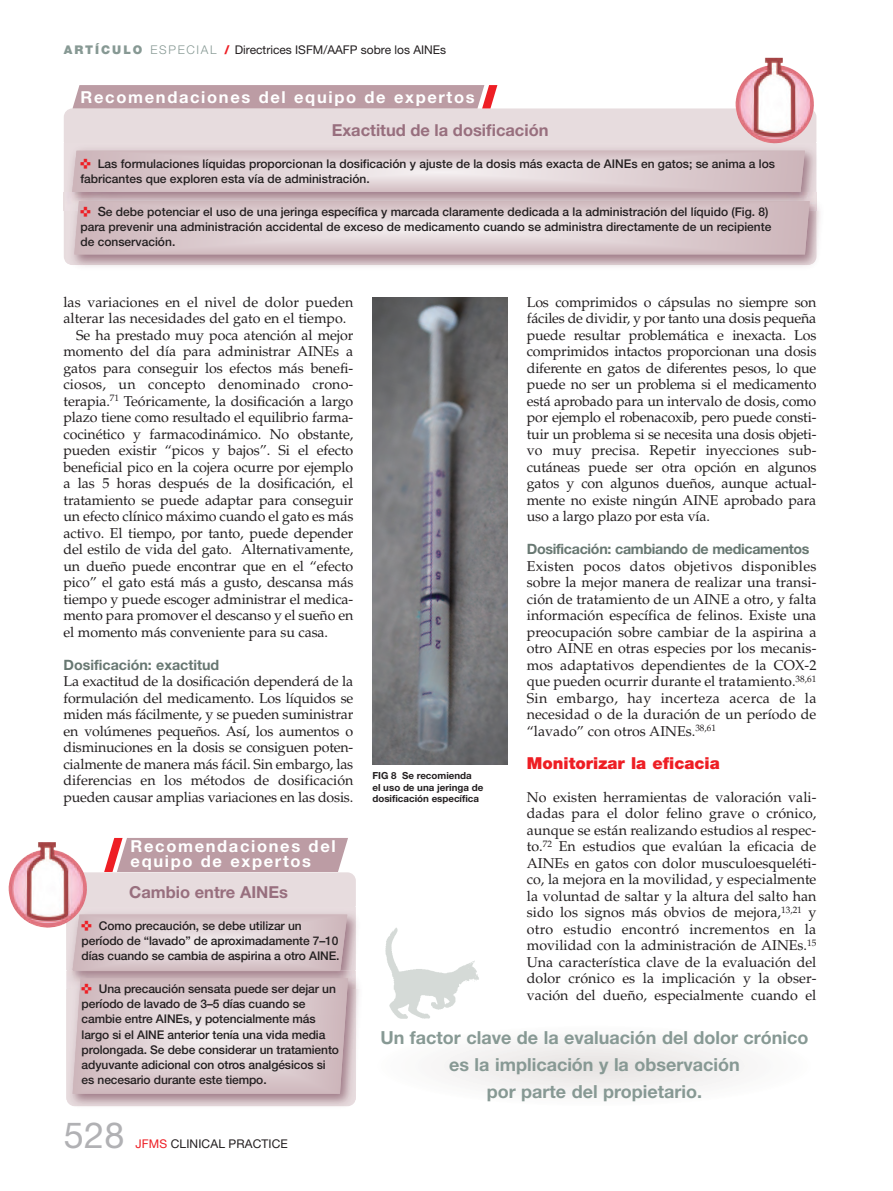
<style>
.page{position:relative;width:893px;height:1191px;background:#fff}
.page>*{position:absolute;margin:0;border:0;box-sizing:border-box;transform-origin:0 0}
.t1{font:36px "Helvetica Neue";color:#b1b1b4}
.t2{font:700 18px/27px "Helvetica Neue";color:#879994;text-align:center}
.t3{font:700 16.5px/15px "Helvetica Neue";letter-spacing:.1em;color:#fff}
.t4{font:700 16.5px "Helvetica Neue";color:#986f7e}
.t5{font:900 16.5px "Helvetica Neue";color:#ee1e24}
.t6{font:14.25px/16.5px "Palatino";letter-spacing:-.01em;color:#231f20;text-align:justify}
.t7{font:14.25px "Helvetica Neue Bold TT";letter-spacing:-.02em;color:#687872}
.t8{font:14.25px "Palatino";letter-spacing:.01em;color:#231f20}
.t9{font:14.25px "Helvetica Neue Bold TT";color:#687872}
.t10{font:500 12px/15px "Helvetica Neue";color:#231f20}
.t11{font:12px "Helvetica Neue";color:#231f20}
.t12{font:700 9.75px/11.2px "Helvetica Neue";color:#231f20}
.s1{font-weight:900;color:#879994}
.s2{font-weight:300;color:#879994}
.s3{font-weight:900;color:#ee1e24}
.s4{color:#ee1e24}
.s5{font-size:12.75px}
</style>
<div class="page">
<svg style="left:64px;top:108px;width:752px;height:157px;background:#dfcfd2"></svg>
<div style="left:73px;top:85px;width:424px;height:23px;background:#bc9ca4"></div>
<img style="left:71px;top:143px;width:746px;height:50px">
<svg style="left:72px;top:151px;width:733px;height:42px;background:#dac8cc"></svg>
<img style="left:73px;top:210px;width:747px;height:57px">
<img style="left:67px;top:256px;width:749px;height:9px">
<svg style="left:74px;top:201px;width:736px;height:53px;background:#dac9cd"></svg>
<div style="left:66px;top:872px;width:290px;height:234px;background:#e7dcde;border-radius:9px"></div>
<svg style="left:104px;top:838px;width:244px;height:34px;background:#c19da5"></svg>
<img style="left:64px;top:906px;width:292px;height:64px">
<svg style="left:73px;top:914px;width:274px;height:56px"></svg>
<img style="left:66px;top:970px;width:293px;height:137px">
<img style="left:66px;top:1097px;width:290px;height:9px">
<img style="left:73px;top:970px;width:267px;height:1px">
<svg style="left:73px;top:978px;width:275px;height:115px"></svg>
<img style="left:765px;top:58px;width:45px;height:29px">
<img style="left:38px;top:842px;width:45px;height:29px">
<img style="left:372px;top:297px;width:136px;height:467px">
<svg style="left:371px;top:1025px;width:445px;height:81px"></svg>
<img style="left:385px;top:927px;width:94px;height:92px">
<p class="t11" style="left:64px;top:46px;width:384px"><span class="s1">A RT Í C U L O</span> <span class="s2">ESPECIAL</span> <span class="s3">/</span> Directrices ISFM/AAFP sobre los AINEs</p>
<p class="t3" style="left:81px;top:91px;width:395px">Recomendaciones del equipo de expertos</p>
<p class="t4" style="left:332px;top:124px;width:218px">Exactitud de la dosificación</p>
<p class="t10" style="left:80px;top:157px;width:696px"><span class="s4">✜</span> Las formulaciones líquidas proporcionan la dosificación y ajuste de la dosis más exacta de AINEs en gatos; se anima a los fabricantes que exploren esta vía de administración.</p>
<p class="t10" style="left:80px;top:205px;width:693px"><span class="s4">✜</span> <span class="s5">S</span>e debe potenciar el uso de una jeringa específica y marcada claramente dedicada a la administración del líquido (Fig. 8) para prevenir una administración accidental de exceso de medicamento cuando se administra directamente de un recipiente de conservación.</p>
<p class="t6" style="left:64px;top:295px;width:291px">las variaciones en el nivel de dolor pueden</p>
<p class="t6" style="left:64px;top:312px;width:284px">alterar las necesidades del gato en el tiempo.</p>
<p class="t6" style="left:76px;top:328px;width:279px">Se ha prestado muy poca atención al mejor</p>
<p class="t6" style="left:64px;top:345px;width:291px">momento del día para administrar AINEs a</p>
<p class="t6" style="left:64px;top:361px;width:291px">gatos para conseguir los efectos más benefi-</p>
<p class="t8" style="left:64px;top:379px;width:291px">ciosos, un concepto denominado crono -</p>
<p class="t6" style="left:64px;top:394px;width:291px">terapia.<sup>71</sup> Teóricamente, la dosificación a largo</p>
<p class="t6" style="left:64px;top:411px;width:291px">plazo tiene como resultado el equilibrio farma-</p>
<p class="t6" style="left:64px;top:427px;width:291px">cocinético y farmacodinámico. No obstante,</p>
<p class="t6" style="left:64px;top:444px;width:291px">pueden existir “picos y bajos”. Si el efecto</p>
<p class="t6" style="left:64px;top:460px;width:291px">beneficial pico en la cojera ocurre por ejemplo</p>
<p class="t6" style="left:64px;top:477px;width:291px">a las 5 horas después de la dosificación, el</p>
<p class="t6" style="left:64px;top:493px;width:291px">tratamiento se puede adaptar para conseguir</p>
<p class="t6" style="left:64px;top:510px;width:291px">un efecto clínico máximo cuando el gato es más</p>
<p class="t6" style="left:64px;top:526px;width:291px">activo. El tiempo, por tanto, puede depender</p>
<p class="t6" style="left:64px;top:543px;width:291px">del estilo de vida del gato. Alternativamente,</p>
<p class="t6" style="left:64px;top:559px;width:291px">un dueño puede encontrar que en el “efecto</p>
<p class="t6" style="left:64px;top:576px;width:291px">pico” el gato está más a gusto, descansa más</p>
<p class="t6" style="left:64px;top:592px;width:291px">tiempo y puede escoger administrar el medica-</p>
<p class="t6" style="left:64px;top:609px;width:291px">mento para promover el descanso y el sueño en</p>
<p class="t6" style="left:64px;top:625px;width:266px">el momento más conveniente para su casa.</p>
<p class="t9" style="left:64px;top:659px;width:157px">Dosificación: exactitud</p>
<p class="t6" style="left:64px;top:675px;width:291px">La exactitud de la dosificación dependerá de la formulación del medicamento. Los líquidos se miden más fácilmente, y se pueden suministrar en volúmenes pequeños. Así, los aumentos o disminuciones en la dosis se consiguen poten&shy;cialmente de manera más fácil. Sin embargo, las diferencias en los métodos de dosificación pueden causar amplias variaciones en las dosis.</p>
<p class="t3" style="left:131px;top:840px;width:207px">Recomendaciones del equipo de expertos</p>
<p class="t4" style="left:129px;top:886px;width:160px">Cambio entre AINEs</p>
<p class="t10" style="left:82px;top:919px;width:259px"><span class="s4">✜</span> Como precaución, se debe utilizar un período de “lavado” de aproximadamente 7–10 días cuando se cambia de aspirina a otro AINE.</p>
<p class="t10" style="left:82px;top:982px;width:259px"><span class="s4">✜</span> Una precaución sensata puede ser dejar un período de lavado de 3–5 días cuando se cambie entre AINEs, y potencialmente más largo si el AINE anterior tenía una vida media prolongada. Se debe considerar un tratamiento adyuvante adicional con otros analgésicos si es necesario durante este tiempo.</p>
<h1 class="t1" style="left:64px;top:1122px;width:62px">528</h1>
<p class="t11" style="left:135px;top:1139px;width:154px"><span class="s4">JFMS</span> CLINICAL PRACTICE</p>
<p class="t12" style="left:372px;top:771px;width:112px">FIG 8 Se recomienda<br>el uso de una jeringa de dosificación específica</p>
<p class="t6" style="left:527px;top:295px;width:291px">Los comprimidos o cápsulas no siempre son fáciles de dividir, y por tanto una dosis pequeña puede resultar problemática e inexacta. Los comprimidos intactos proporcionan una dosis diferente en gatos de diferentes pesos, lo que puede no ser un problema si el medicamento está aprobado para un intervalo de dosis, como por ejemplo el robenacoxib, pero puede consti&shy;tuir un problema si se necesita una dosis objeti&shy;vo muy precisa. Repetir inyecciones sub&shy;cutáneas puede ser otra opción en algunos gatos y con algunos dueños, aunque actual&shy;mente no existe ningún AINE aprobado para uso a largo plazo por esta vía.</p>
<p class="t7" style="left:527px;top:544px;width:284px">Dosificación: cambiando de medicamentos</p>
<p class="t6" style="left:527px;top:559px;width:291px">Existen pocos datos objetivos disponibles sobre la mejor manera de realizar una transi&shy;ción de tratamiento de un AINE a otro, y falta información específica de felinos. Existe una preocupación sobre cambiar de la aspirina a otro AINE en otras especies por los mecanis&shy;mos adaptativos dependientes de la COX-2 que pueden ocurrir durante el tratamiento.<sup>38,61<br></sup>Sin embargo, hay incerteza acerca de la necesidad o de la duración de un período de “lavado” con otros AINEs.<sup>38,61</sup></p>
<p class="t5" style="left:527px;top:757px;width:194px">Monitorizar la eficacia</p>
<p class="t6" style="left:527px;top:790px;width:291px">No existen herramientas de valoración vali&shy;dadas para el dolor felino grave o crónico, aunque se están realizando estudios al respec&shy;to.<sup>72</sup> En estudios que evalúan la eficacia de AINEs en gatos con dolor musculoesqueléti&shy;co, la mejora en la movilidad, y especialmente la voluntad de saltar y la altura del salto han sido los signos más obvios de mejora,<sup>13,21</sup> y otro estudio encontró incrementos en la movilidad con la administración de AINEs.<sup>15<br></sup>Una característica clave de la evaluación del dolor crónico es la implicación y la obser&shy;vación del dueño, especialmente cuando el</p>
<p class="t2" style="left:380px;top:1025px;width:430px">Un factor clave de la evaluación del dolor crónico es la implicación y la observación<br>por parte del propietario.</p>
</div>
